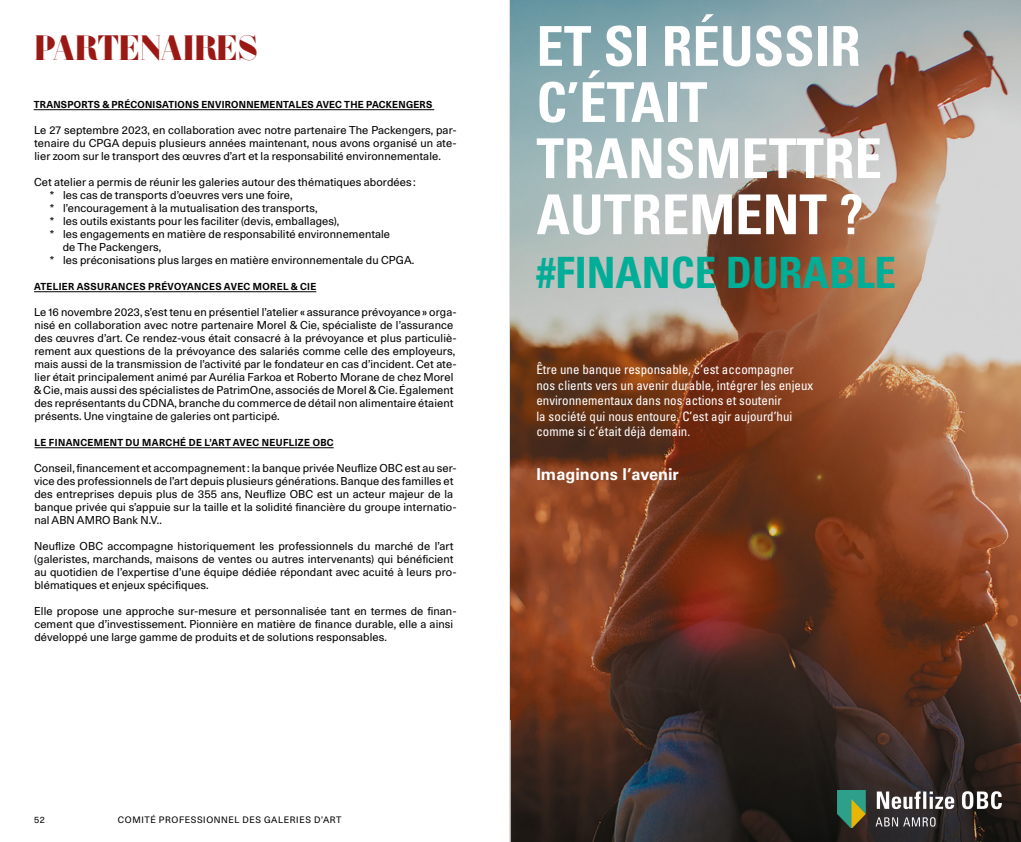
<style>
.page{position:relative;width:1021px;height:842px;background:#fff}
.page>*{position:absolute;margin:0;border:0;box-sizing:border-box;transform-origin:0 0}
.t1{font:700 condensed 55px/56.1px "Univers LT Std";color:#fff}
.t2{font:700 condensed 43.1px "Univers LT Std";color:#00ad97}
.t3{font:900 34px "Sphinx Display";letter-spacing:.04em;color:#9a1915}
.t4{font:700 16.3px "Univers LT Std";color:#fff}
.t5{font:condensed 12.9px/15.5px "Univers LT Std";color:#fff}
.t6{font:11px/13px "Unica 77 LL";letter-spacing:.01em;color:#000}
.t7{font:700 9.8px "Unica 77 LL";letter-spacing:.03em;color:#000}
.t8{font:9px "Unica 77 LL";letter-spacing:.07em;color:#000}
</style>
<div class="page">
<hr style="left:34px;top:109px;width:400px;height:1px;background:#000">
<hr style="left:34px;top:291px;width:282px;height:1px;background:#000">
<hr style="left:35px;top:447px;width:299px;height:1px;background:#000">
<img style="left:510px;top:0;width:510px;height:719px">
<img style="left:510px;top:719px;width:332px;height:123px">
<img style="left:842px;top:719px;width:178px;height:71px">
<img style="left:980px;top:790px;width:40px;height:52px">
<img style="left:842px;top:828px;width:138px;height:14px">
<img style="left:837px;top:790px;width:164px;height:38px">
<h3 class="t3" style="left:35px;top:28px;width:223px">PARTENAIRES</h3>
<p class="t7" style="left:34px;top:97px;width:400px">TRANSPORTS &amp; PRÉCONISATIONS ENVIRONNEMENTALES AVEC THE PACKENGERS</p>
<p class="t6" style="left:34px;top:123px;width:424px;text-align:justify">Le 27 septembre 2023, en collaboration avec notre partenaire The Packengers, par&shy;tenaire du CPGA depuis plusieurs années maintenant, nous avons organisé un ate&shy;lier zoom sur le transport des œuvres d’art et la responsabilité environnementale.</p>
<p class="t6" style="left:34px;top:175px;width:383px">Cet atelier a permis de réunir les galeries autour des thématiques abordées :</p>
<p class="t6" style="left:50px;top:188px;width:244px">* les cas de transports d’oeuvres vers une foire,</p>
<p class="t6" style="left:50px;top:201px;width:269px">* l’encouragement à la mutualisation des transports,</p>
<p class="t6" style="left:50px;top:214px;width:291px">* les outils existants pour les faciliter (devis, emballages),</p>
<p class="t6" style="left:50px;top:227px;width:341px">* les engagements en matière de responsabilité environnementale</p>
<p class="t6" style="left:63px;top:240px;width:100px">de The Packengers,</p>
<p class="t6" style="left:50px;top:253px;width:366px">* les préconisations plus larges en matière environnementale du CPGA.</p>
<p class="t7" style="left:34px;top:279px;width:284px">ATELIER ASSURANCES PRÉVOYANCES AVEC MOREL &amp; CIE</p>
<p class="t6" style="left:34px;top:305px;width:424px">Le 16 novembre 2023, s’est tenu en présentiel l’atelier « assurance prévoyance » orga&shy;nisé en collaboration avec notre partenaire Morel &amp; Cie, spécialiste de l’assurance des œuvres d’art. Ce rendez-vous était consacré à la prévoyance et plus particuliè&shy;rement aux questions de la prévoyance des salariés comme celle des employeurs, mais aussi de la transmission de l’activité par le fondateur en cas d’incident. Cet ate&shy;lier était principalement animé par Aurélia Farkoa et Roberto Morane de chez Morel &amp; Cie, mais aussi des spécialistes de PatrimOne, associés de Morel &amp; Cie. Également des représentants du CDNA, branche du commerce de détail non alimentaire étaient présents. Une vingtaine de galeries ont participé.</p>
<p class="t7" style="left:35px;top:435px;width:301px">LE FINANCEMENT DU MARCHÉ DE L’ART AVEC NEUFLIZE OBC</p>
<p class="t6" style="left:34px;top:461px;width:424px">Conseil, financement et accompagnement : la banque privée Neuflize OBC est au ser&shy;vice des professionnels de l’art depuis plusieurs générations. Banque des familles et des entreprises depuis plus de 355 ans, Neuflize OBC est un acteur majeur de la banque privée qui s’appuie sur la taille et la solidité financière du groupe internatio&shy;nal ABN AMRO Bank N.V..</p>
<p class="t6" style="left:34px;top:539px;width:424px">Neuflize OBC accompagne historiquement les professionnels du marché de l’art (galeristes, marchands, maisons de ventes ou autres intervenants) qui bénéficient au quotidien de l’expertise d’une équipe dédiée répondant avec acuité à leurs pro&shy;blématiques et enjeux spécifiques.</p>
<p class="t6" style="left:34px;top:604px;width:424px">Elle propose une approche sur-mesure et personnalisée tant en termes de finan&shy;cement que d’investissement. Pionnière en matière de finance durable, elle a ainsi développé une large gamme de produits et de solutions responsables.</p>
<p class="t8" style="left:34px;top:813px;width:12px">52</p>
<p class="t8" style="left:118px;top:813px;width:225px">COMITÉ PROFESSIONNEL DES GALERIES D’ART</p>
<h1 class="t1" style="left:536px;top:18px;width:347px">ET SI RÉUSSIR<br>C’ÉTAIT<br>TRANSMETTRE<br>AUTREMENT ?</h1>
<h2 class="t2" style="left:536px;top:246px;width:361px">#FINANCE DURABLE</h2>
<p class="t5" style="left:536px;top:362px;width:278px">Être une banque responsable, c’est accompagner nos clients vers un avenir durable, inté grer les enjeux environnementaux dans nos actions et soutenir<br>la socié té qui nous entoure. C’est agir aujourd’hui comme si c’é tait dé jà demain.</p>
<h3 class="t4" style="left:536px;top:464px;width:144px">Imaginons l’avenir</h3>
</div>
